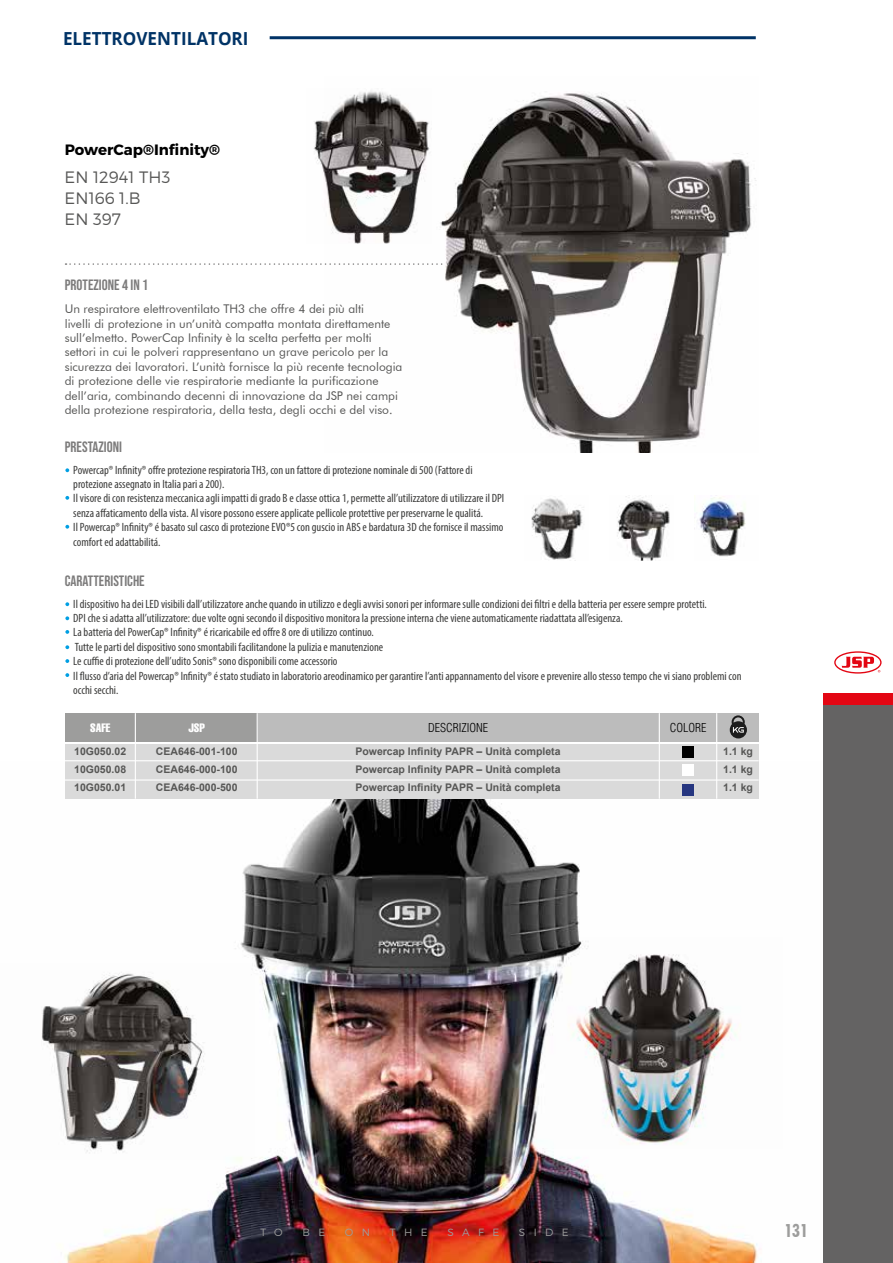
<style>
.page{position:relative;width:893px;height:1263px;background:#fff}
.page>*{position:absolute;margin:0;border:0;box-sizing:border-box;transform-origin:0 0}
.t1{font:700 18px "Open Sans";color:#036;scale:.95 1}
.t2{font:700 condensed 18px "Futura BT";color:#9d9d9c}
.t3{font:300 16.5px/21px "Montserrat";color:#575756}
.t4{font:15px "Bebas Neue";color:#7c7b7b}
.t5{font:700 15px "Montserrat";color:#000}
.t6{font:condensed 12px/14.4px "Myriad Pro";color:#3c3c3b}
.t7{font:12px/14.4px "Futura BT";color:#575756}
.t8{font:300 condensed 12px "Helvetica LT Std";color:#000}
.t9{font:12px "Helvetica LT Std Comp";color:#fff}
.t10{font:700 10.5px/18px "Arial";color:#575756;text-align:justify}
.t11{font:300 10.5px "Montserrat";letter-spacing:.8em;color:#9d9d9c}
</style>
<div class="page">
<hr style="left:270px;top:36px;width:486px;height:3px;background:#036">
<img style="left:440px;top:93px;width:316px;height:360px">
<img style="left:64px;top:798px;width:695px;height:465px">
<div style="left:257px;top:714px;width:502px;height:28px;background:#bcbcbc"></div>
<div style="left:65px;top:714px;width:192px;height:28px;background:#9d9d9c"></div>
<div style="left:65px;top:744px;width:694px;height:54px;background:#dadada"></div>
<hr style="left:257px;top:713px;width:1px;height:86px;background:#fff">
<hr style="left:659px;top:713px;width:1px;height:86px;background:#fff">
<hr style="left:716px;top:713px;width:1px;height:86px;background:#fff">
<hr style="left:135px;top:713px;width:1px;height:86px;background:#fff">
<hr style="left:65px;top:760px;width:694px;height:1px;background:#fff">
<hr style="left:65px;top:779px;width:694px;height:2px;background:#fff">
<svg style="left:66px;top:263px;width:382px;height:2px"></svg>
<svg style="left:65px;top:468px;width:4px;height:4px"></svg>
<svg style="left:65px;top:496px;width:4px;height:4px"></svg>
<svg style="left:65px;top:525px;width:4px;height:4px"></svg>
<svg style="left:65px;top:602px;width:4px;height:4px"></svg>
<svg style="left:65px;top:616px;width:4px;height:4px"></svg>
<svg style="left:65px;top:630px;width:4px;height:4px"></svg>
<svg style="left:65px;top:645px;width:4px;height:4px"></svg>
<svg style="left:65px;top:659px;width:4px;height:4px"></svg>
<svg style="left:65px;top:673px;width:4px;height:4px"></svg>
<img style="left:42px;top:964px;width:213px;height:196px">
<img style="left:518px;top:938px;width:241px;height:210px">
<img style="left:314px;top:91px;width:116px;height:153px">
<img style="left:531px;top:498px;width:53px;height:63px">
<img style="left:617px;top:495px;width:53px;height:66px">
<img style="left:698px;top:497px;width:48px;height:60px">
<svg style="left:730px;top:715px;width:17px;height:23px"></svg>
<div style="left:682px;top:746px;width:12px;height:12px;background:#000"></div>
<div style="left:682px;top:764px;width:12px;height:12px;background:#fff"></div>
<div style="left:682px;top:784px;width:12px;height:12px;background:#263680"></div>
<div style="left:823px;top:693px;width:70px;height:30px;background:#e30613"></div>
<svg style="left:834px;top:651px;width:48px;height:23px"></svg>
<div style="left:823px;top:705px;width:70px;height:558px;background:#646363"></div>
<h1 class="t1" style="left:63px;top:25px;width:197px">ELETTROVENTILATORI</h1>
<p class="t5" style="left:65px;top:140px;width:157px">PowerCap®Infinity®</p>
<h2 class="t3" style="left:65px;top:166px;width:107px">EN 12941 TH3<br>EN166 1.B<br>EN 397</h2>
<p class="t4" style="left:65px;top:276px;width:85px">PROTEZIONE 4 IN 1</p>
<p class="t7" style="left:65px;top:302px;width:339px">Un respiratore elettroventilato TH3 che offre 4 dei più alti<br>livelli di protezione in un’unità compatta montata direttamente sull’elmetto. PowerCap Infinity è la scelta perfetta per molti settori in cui le polveri rappresentano un grave pericolo per la sicurezza dei lavoratori. L’unità fornisce la più recente tecnologia di protezione delle vie respiratorie mediante la purificazione dell’aria, combinando decenni di innovazione da JSP nei campi della protezione respiratoria, della testa, degli occhi e del viso.</p>
<p class="t4" style="left:65px;top:439px;width:59px">PRESTAZIONI</p>
<p class="t6" style="left:73px;top:462px;width:433px">Powercap® Infinity® offre protezione respiratoria TH3, con un fattore di protezione nominale di 500 (Fattore di protezione assegnato in Italia pari a 200).<br>Il visore di con resistenza meccanica agli impatti di grado B e classe ottica 1, permette all’utilizzatore di utilizzare il DPI senza affaticamento della vista. Al visore possono essere applicate pellicole protettive per preservarne le qualitá.<br>Il Powercap® Infinity® é basato sul casco di protezione EVO®5 con guscio in ABS e bardatura 3D che fornisce il massimo comfort ed adattabilitá.</p>
<p class="t4" style="left:65px;top:573px;width:81px">CARATTERISTICHE</p>
<p class="t6" style="left:73px;top:596px;width:670px">Il dispositivo ha dei LED visibili dall’utilizzatore anche quando in utilizzo e degli avvisi sonori per informare sulle condizioni dei filtri e della batteria per essere sempre protetti.<br>DPI che si adatta all’utilizzatore: due volte ogni secondo il dispositivo monitora la pressione interna che viene automaticamente riadattata all’esigenza.<br>La batteria del PowerCap® Infinity® é ricaricabile ed offre 8 ore di utilizzo continuo.<br>Tutte le parti del dispositivo sono smontabili facilitandone la pulizia e manutenzione<br>Le cuffie di protezione dell’udito Sonis® sono disponibili come accessorio<br>Il flusso d’aria del Powercap® Infinity® é stato studiato in laboratorio areodinamico per garantire l’anti appannamento del visore e prevenire allo stesso tempo che vi siano problemi con occhi secchi.</p>
<p class="t9" style="left:90px;top:720px;width:22px">SAFE</p>
<p class="t9" style="left:188px;top:720px;width:18px">JSP</p>
<p class="t8" style="left:428px;top:720px;width:61px">DESCRIZIONE</p>
<p class="t8" style="left:670px;top:720px;width:38px">COLORE</p>
<p class="t10" style="left:74px;top:743px;width:53px">10G050.02<br>10G050.08<br>10G050.01</p>
<p class="t10" style="left:156px;top:743px;width:83px">CEA646-001-100<br>CEA646-000-100<br>CEA646-000-500</p>
<p class="t10" style="left:355px;top:743px;width:207px">Powercap Infinity PAPR – Unità completa Powercap Infinity PAPR – Unità completa Powercap Infinity PAPR – Unità completa</p>
<p class="t10" style="left:723px;top:743px;width:31px">1.1 kg 1.1 kg 1.1 kg</p>
<p class="t11" style="left:260px;top:1225px;width:24px">T O</p>
<p class="t11" style="left:302px;top:1225px;width:24px">B E</p>
<p class="t11" style="left:345px;top:1225px;width:27px">O N</p>
<p class="t11" style="left:390px;top:1225px;width:39px">THE</p>
<p class="t11" style="left:447px;top:1225px;width:53px">SAFE</p>
<p class="t11" style="left:519px;top:1225px;width:51px">SIDE</p>
<h1 class="t2" style="left:784px;top:1220px;width:25px">131</h1>
</div>
